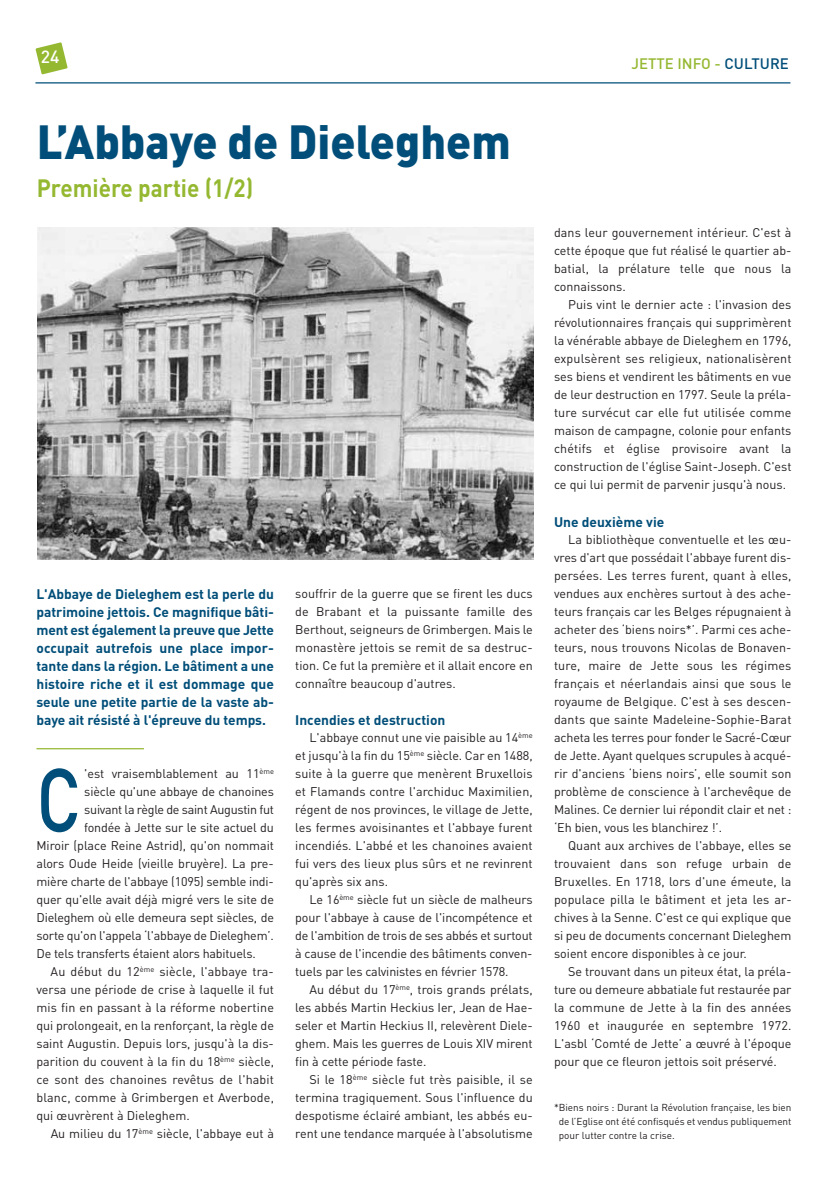
<style>
.page{position:relative;width:833px;height:1188px;background:#fff}
.page>*{position:absolute;margin:0;border:0;box-sizing:border-box;transform-origin:0 0}
.t1{font:500 88.38px "DIN";color:#004e79;scale:.8 1}
.t2{font:900 47.25px "DIN";color:#004e79;scale:.95 1}
.t3{font:700 24.75px "DIN";color:#95b831;scale:.91 1}
.t4{font:500 17.5px "DIN";color:#fff}
.t5{font:500 15px "DIN";color:#95b831}
.t6{font:700 13.75px/18px "DIN";letter-spacing:-.005em;color:#004e79;text-align:justify}
.t7{font:12.5px/18px "DIN";letter-spacing:-.005em;color:#231f20;text-align:justify}
.t8{font:10px/13.8px "DIN";letter-spacing:-.005em;color:#231f20;text-align:justify}
.s1{color:#004e79}
</style>
<div class="page">
<svg style="left:36px;top:42px;width:31px;height:32px"></svg>
<hr style="left:35px;top:82px;width:755px;height:1px;background:#004e79">
<hr style="left:36px;top:747px;width:108px;height:2px;background:#95b831">
<img style="left:37px;top:227px;width:496px;height:332px">
<h3 class="t4" style="left:41px;top:50px;width:20px">24</h3>
<p class="t5" style="left:631px;top:58px;width:159px">JETTE INFO - <span class="s1">CULTURE</span></p>
<h2 class="t2" style="left:37px;top:125px;width:500px">L’Abbaye de Dieleghem</h2>
<h3 class="t3" style="left:37px;top:179px;width:239px">Première partie (1/2)</h3>
<p class="t6" style="left:36px;top:586px;width:239px">L'Abbaye de Dieleghem est la perle du patrimoine jettois. Ce magnifique bâti&shy;ment est également la preuve que Jette occupait autrefois une place impor&shy;tante dans la région. Le bâtiment a une histoire riche et il est dommage que seule une petite partie de la vaste ab&shy;baye ait résisté à l'épreuve du temps.</p>
<h1 class="t1" style="left:36px;top:767px;width:57px">C</h1>
<p class="t7" style="left:84px;top:765px;width:191px">'est vraisemblablement au 11<sup>ème</sup></p>
<p class="t7" style="left:84px;top:783px;width:191px">siècle qu'une abbaye de chanoines</p>
<p class="t7" style="left:84px;top:801px;width:191px">suivant la règle de saint Augustin fut</p>
<p class="t7" style="left:84px;top:819px;width:191px">fondée à Jette sur le site actuel du</p>
<p class="t7" style="left:36px;top:837px;width:239px">Miroir (place Reine Astrid), qu'on nommait</p>
<p class="t7" style="left:36px;top:855px;width:239px">alors Oude Heide (vieille bruyère). La pre-</p>
<p class="t7" style="left:36px;top:873px;width:239px">mière charte de l'abbaye (1095) semble indi-</p>
<p class="t7" style="left:36px;top:891px;width:239px">quer qu'elle avait déjà migré vers le site de</p>
<p class="t7" style="left:36px;top:909px;width:239px">Dieleghem où elle demeura sept siècles, de</p>
<p class="t7" style="left:36px;top:927px;width:239px">sorte qu'on l'appela ‘l'abbaye de Dieleghem’.</p>
<p class="t7" style="left:36px;top:945px;width:221px">De tels transferts étaient alors habituels.</p>
<p class="t7" style="left:51px;top:963px;width:225px">Au début du 12<sup>ème</sup> siècle, l'abbaye tra-</p>
<p class="t7" style="left:36px;top:981px;width:239px">versa une période de crise à laquelle il fut</p>
<p class="t7" style="left:36px;top:999px;width:239px">mis fin en passant à la réforme nobertine</p>
<p class="t7" style="left:36px;top:1017px;width:239px">qui prolongeait, en la renforçant, la règle de</p>
<p class="t7" style="left:36px;top:1035px;width:239px">saint Augustin. Depuis lors, jusqu'à la dis-</p>
<p class="t7" style="left:36px;top:1053px;width:239px">parition du couvent à la fin du 18<sup>ème</sup> siècle,</p>
<p class="t7" style="left:36px;top:1071px;width:239px">ce sont des chanoines revêtus de l'habit</p>
<p class="t7" style="left:36px;top:1089px;width:239px">blanc, comme à Grimbergen et Averbode,</p>
<p class="t7" style="left:36px;top:1107px;width:155px">qui œuvrèrent à Dieleghem.</p>
<p class="t7" style="left:51px;top:1125px;width:225px">Au milieu du 17<sup>ème</sup> siècle, l'abbaye eut à</p>
<p class="t7" style="left:295px;top:585px;width:239px">souffrir de la guerre que se firent les ducs de Brabant et la puissante famille des Berthout, seigneurs de Grimbergen. Mais le monastère jettois se remit de sa destruc&shy;tion. Ce fut la première et il allait encore en connaître beaucoup d'autres.</p>
<p class="t6" style="left:295px;top:712px;width:152px">Incendies et destruction</p>
<p class="t7" style="left:295px;top:729px;width:239px;text-indent:14px">L'abbaye connut une vie paisible au 14<sup>ème </sup>et jusqu'à la fin du 15<sup>ème</sup> siècle. Car en 1488, suite à la guerre que menèrent Bruxellois et Flamands contre l'archiduc Maximilien, régent de nos provinces, le village de Jette, les fermes avoisinantes et l'abbaye furent incendiés. L'abbé et les chanoines avaient fui vers des lieux plus sûrs et ne revinrent qu'après six ans.</p>
<p class="t7" style="left:295px;top:891px;width:239px;text-indent:14px">Le 16<sup>ème</sup> siècle fut un siècle de malheurs pour l'abbaye à cause de l'incompétence et de l'ambition de trois de ses abbés et surtout à cause de l'incendie des bâtiments conven&shy;tuels par les calvinistes en février 1578.</p>
<p class="t7" style="left:295px;top:981px;width:239px;text-indent:14px">Au début du 17<sup>ème</sup>, trois grands prélats, les abbés Martin Heckius Ier, Jean de Hae&shy;seler et Martin Heckius II, relevèrent Diele&shy;ghem. Mais les guerres de Louis XIV mirent fin à cette période faste.</p>
<p class="t7" style="left:295px;top:1071px;width:239px;text-indent:14px">Si le 18<sup>ème</sup> siècle fut très paisible, il se termina tragiquement. Sous l'influence du despotisme éclairé ambiant, les abbés eu&shy;rent une tendance marquée à l'absolutisme</p>
<p class="t7" style="left:554px;top:225px;width:239px">dans leur gouvernement intérieur. C'est à cette époque que fut réalisé le quartier ab&shy;batial, la prélature telle que nous la connaissons.</p>
<p class="t7" style="left:554px;top:297px;width:239px;text-indent:14px">Puis vint le dernier acte : l'invasion des révolutionnaires français qui supprimèrent la vénérable abbaye de Dieleghem en 1796, expulsèrent ses religieux, nationalisèrent ses biens et vendirent les bâtiments en vue de leur destruction en 1797. Seule la préla&shy;ture survécut car elle fut utilisée comme maison de campagne, colonie pour enfants chétifs et église provisoire avant la construction de l'église Saint-Joseph. C'est ce qui lui permit de parvenir jusqu'à nous.</p>
<p class="t6" style="left:554px;top:514px;width:112px">Une deuxième vie</p>
<p class="t7" style="left:554px;top:531px;width:239px;text-indent:14px">La bibliothèque conventuelle et les œu&shy;vres d'art que possédait l'abbaye furent dis&shy;persées. Les terres furent, quant à elles, vendues aux enchères surtout à des ache&shy;teurs français car les Belges répugnaient à acheter des ‘biens noirs*’. Parmi ces ache&shy;teurs, nous trouvons Nicolas de Bonaven&shy;ture, maire de Jette sous les régimes français et néerlandais ainsi que sous le royaume de Belgique. C'est à ses descen&shy;dants que sainte Madeleine-Sophie-Barat acheta les terres pour fonder le Sacré-Cœur de Jette. Ayant quelques scrupules à acqué&shy;rir d'anciens ‘biens noirs’, elle soumit son problème de conscience à l'archevêque de Malines. Ce dernier lui répondit clair et net : ‘Eh bien, vous les blanchirez !’.</p>
<p class="t7" style="left:554px;top:837px;width:239px;text-indent:14px">Quant aux archives de l'abbaye, elles se trouvaient dans son refuge urbain de Bruxelles. En 1718, lors d'une émeute, la populace pilla le bâtiment et jeta les ar&shy;chives à la Senne. C'est ce qui explique que si peu de documents concernant Dieleghem soient encore disponibles à ce jour.</p>
<p class="t7" style="left:554px;top:963px;width:239px;text-indent:14px">Se trouvant dans un piteux état, la préla&shy;ture ou demeure abbatiale fut restaurée par la commune de Jette à la fin des années 1960 et inaugurée en septembre 1972.<br>L'asbl ‘Comté de Jette’ a œuvré à l'époque pour que ce fleuron jettois soit préservé.</p>
<p class="t8" style="left:558px;top:1101px;width:234px;text-indent:-5px">*Biens noirs : Durant la Révolution française, les bien de l’Eglise ont été confisqués et vendus publiquement pour lutter contre la crise.</p>
</div>
